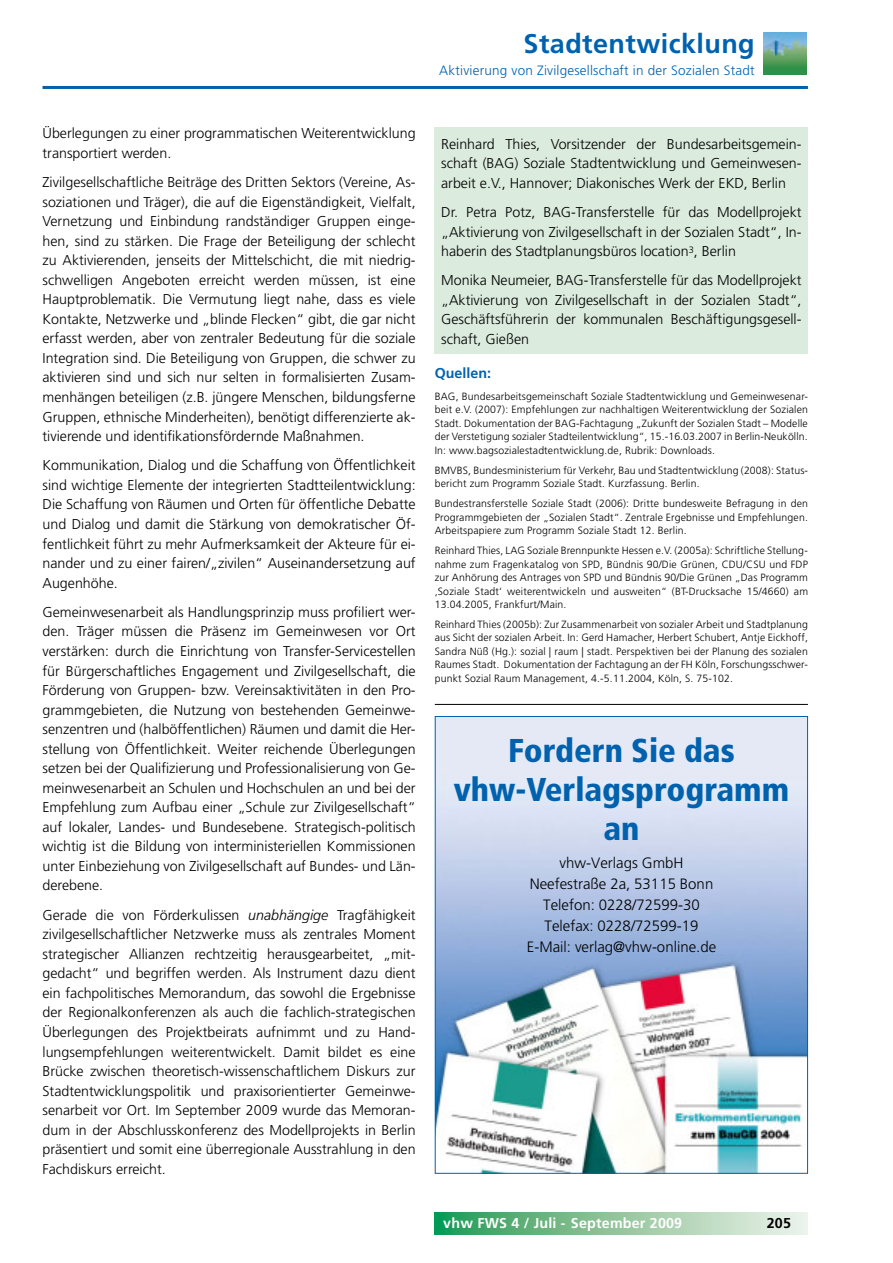
<style>
.page{position:relative;width:893px;height:1263px;background:#fff}
.page>*{position:absolute;margin:0;border:0;box-sizing:border-box;transform-origin:0 0}
.t1{font:900 condensed 33px/39px "Frutiger";color:#0062ae;text-align:center}
.t2{font:700 27px "Frutiger LT";letter-spacing:.015em;color:#0062ae}
.t3{font:300 15px/21px "Frutiger CE";color:#000;text-align:center}
.t4{font:300 14.25px/19.5px "Frutiger LT";color:#000;text-align:justify}
.t5{font:700 14.25px "Frutiger LT";letter-spacing:.015em;color:#fff}
.t6{font:700 14.25px "Frutiger LT";color:#0062ae}
.t7{font:700 14.25px "Frutiger LT";color:#000}
.t8{font:300 13.5px "Frutiger LT";letter-spacing:.015em;color:#0062ae}
.t9{font:300 10.5px/13.5px "Frutiger LT";letter-spacing:.015em;color:#000;text-align:justify}
.s1{font-family:"Frutiger";font-style:italic}
</style>
<div class="page">
<hr style="left:43px;top:86px;width:765px;height:3px;background:#0062ae">
<svg style="left:435px;top:1213px;width:373px;height:21px;background:#8ec69f"></svg>
<img style="left:764px;top:32px;width:42px;height:43px">
<div style="left:435px;top:128px;width:373px;height:226px;background:#dbebdd"></div>
<img style="left:437px;top:718px;width:369px;height:454px">
<hr style="left:435px;top:704px;width:373px;height:1px;background:#000">
<h2 class="t2" style="left:524px;top:28px;width:233px">Stadtentwicklung</h2>
<p class="t8" style="left:439px;top:62px;width:317px">Aktivierung von Zivilgesellschaft in der Sozialen Stadt</p>
<p class="t4" style="left:43px;top:124px;width:375px">Überlegungen zu einer programmatischen Weiterentwicklung transportiert werden.</p>
<p class="t4" style="left:43px;top:173px;width:375px">Zivilgesellschaftliche Beiträge des Dritten Sektors (Vereine, As&shy;soziationen und Träger), die auf die Eigenständigkeit, Vielfalt, Vernetzung und Einbindung randständiger Gruppen einge&shy;hen, sind zu stärken. Die Frage der Beteiligung der schlecht zu Aktivierenden, jenseits der Mittelschicht, die mit niedrig&shy;schwelligen Angeboten erreicht werden müssen, ist eine Hauptproblematik. Die Vermutung liegt nahe, dass es viele Kontakte, Netzwerke und „blinde Flecken“ gibt, die gar nicht erfasst werden, aber von zentraler Bedeutung für die soziale Integration sind. Die Beteiligung von Gruppen, die schwer zu aktivieren sind und sich nur selten in formalisierten Zusam&shy;menhängen beteiligen (z.B. jüngere Menschen, bildungsferne Gruppen, ethnische Minderheiten), benötigt differenzierte ak&shy;tivierende und identifikationsfördernde Maßnahmen.</p>
<p class="t4" style="left:43px;top:456px;width:375px">Kommunikation, Dialog und die Schaffung von Öffentlichkeit sind wichtige Elemente der integrierten Stadtteilentwicklung:<br>Die Schaffung von Räumen und Orten für öffentliche Debatte und Dialog und damit die Stärkung von demokratischer Öf&shy;fentlichkeit führt zu mehr Aufmerksamkeit der Akteure für ei&shy;nander und zu einer fairen/„zivilen“ Auseinandersetzung auf Augenhöhe.</p>
<p class="t4" style="left:43px;top:602px;width:375px">Gemeinwesenarbeit als Handlungsprinzip muss profiliert wer&shy;den. Träger müssen die Präsenz im Gemeinwesen vor Ort verstärken: durch die Einrichtung von Transfer-Servicestellen für Bürgerschaftliches Engagement und Zivilgesellschaft, die Förderung von Gruppen- bzw. Vereinsaktivitäten in den Pro&shy;grammgebieten, die Nutzung von bestehenden Gemeinwe&shy;senzentren und (halböffentlichen) Räumen und damit die Her&shy;stellung von Öffentlichkeit. Weiter reichende Überlegungen setzen bei der Qualifizierung und Professionalisierung von Ge&shy;meinwesenarbeit an Schulen und Hochschulen an und bei der Empfehlung zum Aufbau einer „Schule zur Zivilgesellschaft“ auf lokaler, Landes- und Bundesebene. Strategisch-politisch wichtig ist die Bildung von interministeriellen Kommissionen unter Einbeziehung von Zivilgesellschaft auf Bundes- und Län&shy;derebene.</p>
<p class="t4" style="left:43px;top:905px;width:375px">Gerade die von Förderkulissen <span class="s1">unabhängige</span> Tragfähigkeit zivilgesellschaftlicher Netzwerke muss als zentrales Moment strategischer Allianzen rechtzeitig herausgearbeitet, „mit&shy;gedacht“ und begriffen werden. Als Instrument dazu dient ein fachpolitisches Memorandum, das sowohl die Ergebnisse der Regionalkonferenzen als auch die fachlich-strategischen Überlegungen des Projektbeirats aufnimmt und zu Hand&shy;lungsempfehlungen weiterentwickelt. Damit bildet es eine Brücke zwischen theoretisch-wissenschaftlichem Diskurs zur Stadtentwicklungspolitik und praxisorientierter Gemeinwe&shy;senarbeit vor Ort. Im September 2009 wurde das Memoran&shy;dum in der Abschlusskonferenz des Modellprojekts in Berlin präsentiert und somit eine überregionale Ausstrahlung in den Fachdiskurs erreicht.</p>
<p class="t4" style="left:441px;top:134px;width:362px">Reinhard Thies, Vorsitzender der Bundesarbeitsgemein&shy;schaft (BAG) Soziale Stadtentwicklung und Gemeinwesen&shy;arbeit e.V., Hannover; Diakonisches Werk der EKD, Berlin</p>
<p class="t4" style="left:441px;top:203px;width:362px">Dr. Petra Potz, BAG-Transferstelle für das Modellprojekt „Aktivierung von Zivilgesellschaft in der Sozialen Stadt“, In&shy;haberin des Stadtplanungsbüros location<sup>3</sup>, Berlin</p>
<p class="t4" style="left:441px;top:271px;width:362px">Monika Neumeier, BAG-Transferstelle für das Modellprojekt „Aktivierung von Zivilgesellschaft in der Sozialen Stadt“, Geschäftsführerin der kommunalen Beschäftigungsgesell&shy;schaft, Gießen</p>
<p class="t6" style="left:435px;top:364px;width:58px">Quellen:</p>
<p class="t9" style="left:435px;top:390px;width:375px">BAG, Bundesarbeitsgemeinschaft Soziale Stadtentwicklung und Gemeinwesenar&shy;beit e.V. (2007): Empfehlungen zur nachhaltigen Weiterentwicklung der Sozialen Stadt. Dokumentation der BAG-Fachtagung „Zukunft der Sozialen Stadt – Modelle der Verstetigung sozialer Stadteilentwicklung“, 15.-16.03.2007 in Berlin-Neukölln.<br>In: www.bagsozialestadtentwicklung.de, Rubrik: Downloads.</p>
<p class="t9" style="left:435px;top:463px;width:375px">BMVBS, Bundesministerium für Verkehr, Bau und Stadtentwicklung (2008): Status&shy;bericht zum Programm Soziale Stadt. Kurzfassung. Berlin.</p>
<p class="t9" style="left:435px;top:497px;width:375px">Bundestransferstelle Soziale Stadt (2006): Dritte bundesweite Befragung in den Programmgebieten der „Sozialen Stadt“. Zentrale Ergebnisse und Empfehlungen.<br>Arbeitspapiere zum Programm Soziale Stadt 12. Berlin.</p>
<p class="t9" style="left:435px;top:544px;width:375px">Reinhard Thies, LAG Soziale Brennpunkte Hessen e.V. (2005a): Schriftliche Stellung&shy;nahme zum Fragenkatalog von SPD, Bündnis 90/Die Grünen, CDU/CSU und FDP zur Anhörung des Antrages von SPD und Bündnis 90/Die Grünen „Das Programm ‚Soziale Stadt‘ weiterentwickeln und ausweiten“ (BT-Drucksache 15/4660) am 13.04.2005, Frankfurt/Main.</p>
<p class="t9" style="left:435px;top:618px;width:375px">Reinhard Thies (2005b): Zur Zusammenarbeit von sozialer Arbeit und Stadtplanung aus Sicht der sozialen Arbeit. In: Gerd Hamacher, Herbert Schubert, Antje Eickhoff, Sandra Nüß (Hg.): sozial | raum | stadt. Perspektiven bei der Planung des sozialen Raumes Stadt. Dokumentation der Fachtagung an der FH Köln, Forschungsschwer&shy;punkt Sozial Raum Management, 4.-5.11.2004, Köln, S. 75-102.</p>
<h1 class="t1" style="left:454px;top:731px;width:337px">Fordern Sie das vhw-Verlagsprogramm an</h1>
<p class="t3" style="left:527px;top:852px;width:191px">vhw-Verlags GmbH<br>Neefestraße 2a, 53115 Bonn<br>Telefon: 0228/72599-30<br>Telefax: 0228/72599-19<br>E-Mail: verlag@vhw-online.de</p>
<p class="t5" style="left:443px;top:1215px;width:240px">vhw FWS 4 / Juli - September 2009</p>
<p class="t7" style="left:767px;top:1214px;width:26px">205</p>
</div>
